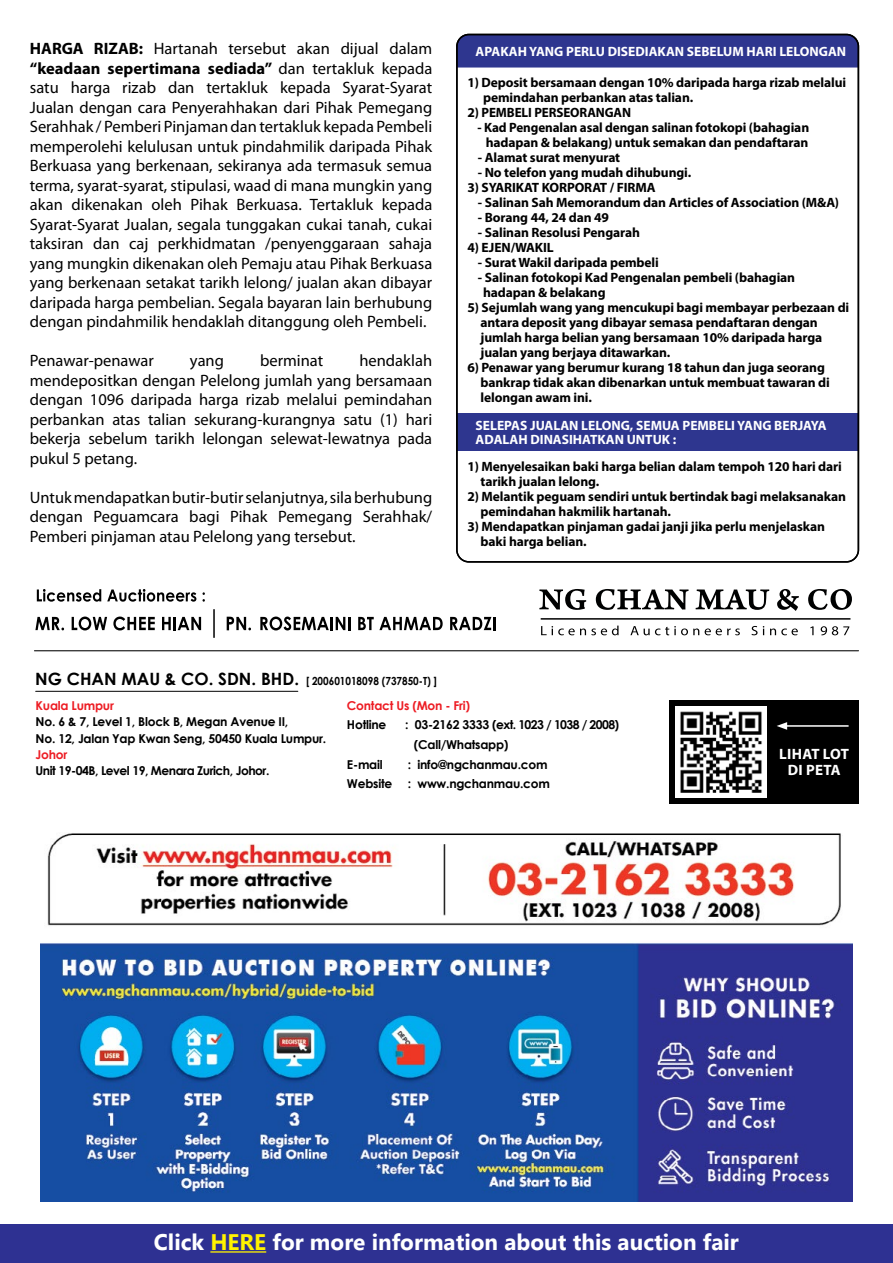
<style>
.page{position:relative;width:893px;height:1263px;background:#fff}
.page>*{position:absolute;margin:0;border:0;box-sizing:border-box;transform-origin:0 0}
.t1{font:700 22.5px "Myanmar Text";color:#fff}
.t2{font:16.5px/19.5px "Myriad Pro";color:#000;text-align:justify}
.t3{font:700 15px/16.5px "Myriad Pro";letter-spacing:.02em;color:#fff;text-align:center}
.t4{font:700 13.5px/15px "Myriad Pro";letter-spacing:-.01em;color:#000}
.t5{font:700 13.5px/13.5px "Myriad Pro";color:#fff}
.t6{font:700 12.3px/19.5px "Century Gothic";letter-spacing:-.02em;color:#000}
.t7{font:700 12.3px "Century Gothic";letter-spacing:-.04em;color:#000}
.t8{font:700 12.3px "Century Gothic";letter-spacing:-.02em;color:#ed1d24}
.t9{font:700 11.25px "Century Gothic";color:#000;scale:.89 1}
.s1{font-weight:700}
.s2{font-size:16.95px}
.s3{color:#fff200}
</style>
<div class="page">
<div style="left:458px;top:35px;width:400px;height:33px;background:#2e368f"></div>
<div style="left:457px;top:414px;width:401px;height:37px;background:#2e368f"></div>
<div style="left:456px;top:34px;width:403px;height:529px;border:2px solid #000;border-radius:12px"></div>
<div style="left:0;top:1224px;width:893px;height:39px;background:#2e3192"></div>
<hr style="left:210px;top:1251px;width:56px;height:1px;background:#fff200">
<div style="left:669px;top:700px;width:190px;height:104px;background:#000"></div>
<img style="left:675px;top:706px;width:92px;height:91px">
<hr style="left:785px;top:725px;width:64px;height:2px;background:#fff">
<svg style="left:777px;top:722px;width:10px;height:8px"></svg>
<hr style="left:34px;top:650px;width:824px;height:1px;background:#000">
<svg style="left:539px;top:589px;width:47px;height:21px"></svg>
<svg style="left:596px;top:589px;width:93px;height:21px"></svg>
<svg style="left:696px;top:589px;width:73px;height:21px"></svg>
<svg style="left:777px;top:589px;width:22px;height:22px"></svg>
<svg style="left:808px;top:589px;width:44px;height:21px"></svg>
<svg style="left:541px;top:626px;width:78px;height:9px"></svg>
<svg style="left:630px;top:626px;width:69px;height:9px"></svg>
<svg style="left:705px;top:628px;width:35px;height:7px"></svg>
<svg style="left:751px;top:626px;width:6px;height:9px"></svg>
<svg style="left:770px;top:628px;width:28px;height:7px"></svg>
<svg style="left:810px;top:626px;width:3px;height:9px"></svg>
<svg style="left:821px;top:626px;width:28px;height:9px"></svg>
<hr style="left:541px;top:618px;width:309px;height:2px;background:#000101">
<hr style="left:36px;top:691px;width:262px;height:1px;background:#000">
<svg style="left:37px;top:589px;width:64px;height:13px"></svg>
<svg style="left:107px;top:589px;width:89px;height:13px"></svg>
<svg style="left:203px;top:592px;width:2px;height:10px"></svg>
<svg style="left:35px;top:617px;width:29px;height:13px"></svg>
<svg style="left:72px;top:616px;width:35px;height:14px"></svg>
<svg style="left:113px;top:616px;width:42px;height:14px"></svg>
<svg style="left:162px;top:617px;width:39px;height:13px"></svg>
<svg style="left:260px;top:616px;width:90px;height:14px"></svg>
<svg style="left:358px;top:617px;width:85px;height:13px"></svg>
<svg style="left:450px;top:617px;width:45px;height:13px"></svg>
<svg style="left:227px;top:617px;width:24px;height:13px"></svg>
<hr style="left:213px;top:609px;width:2px;height:29px;background:#000">
<img style="left:40px;top:833px;width:812px;height:368px">
<p class="t2" style="left:30px;top:39px;width:404px"><span class="s1">HARGA RIZAB:</span> Hartanah tersebut akan dijual dalam <span class="s1">“keadaan sepertimana sediada”</span> dan tertakluk kepada satu harga rizab dan tertakluk kepada Syarat-Syarat Jualan dengan cara Penyerahhakan dari Pihak Pemegang Serahhak / Pemberi Pinjaman dan tertakluk kepada Pembeli memperolehi kelulusan untuk pindahmilik daripada Pihak Berkuasa yang berkenaan, sekiranya ada termasuk semua terma, syarat-syarat, stipulasi, waad di mana mungkin yang akan dikenakan oleh Pihak Berkuasa. Tertakluk kepada Syarat-Syarat Jualan, segala tunggakan cukai tanah, cukai taksiran dan caj perkhidmatan /penyenggaraan sahaja yang mungkin dikenakan oleh Pemaju atau Pihak Berkuasa yang berkenaan setakat tarikh lelong/ jualan akan dibayar daripada harga pembelian. Segala bayaran lain berhubung dengan pindahmilik hendaklah ditanggung oleh Pembeli.</p>
<p class="t2" style="left:30px;top:351px;width:126px">Penawar-penawar</p>
<p class="t2" style="left:190px;top:351px;width:36px">yang</p>
<p class="t2" style="left:260px;top:351px;width:65px">berminat</p>
<p class="t2" style="left:30px;top:351px;width:404px;text-indent:330px">hendaklah mendepositkan dengan Pelelong jumlah yang bersamaan dengan 1096 daripada harga rizab melalui pemindahan perbankan atas talian sekurang-kurangnya satu (1) hari bekerja sebelum tarikh lelongan selewat-lewatnya pada pukul 5 petang.</p>
<p class="t2" style="left:30px;top:487px;width:404px">Untuk mendapatkan butir-butir selanjutnya, sila berhubung dengan Peguamcara bagi Pihak Pemegang Serahhak/ Pemberi pinjaman atau Pelelong yang tersebut.</p>
<p class="t5" style="left:476px;top:45px;width:372px">APAKAH YANG PERLU DISEDIAKAN SEBELUM HARI LELONGAN</p>
<p class="t4" style="left:483px;top:74px;width:365px;text-indent:-16px">1) Deposit bersamaan dengan 10% daripada harga rizab melalui pemindahan perbankan atas talian.</p>
<p class="t4" style="left:467px;top:104px;width:165px">2) PEMBELI PERSEORANGAN</p>
<p class="t4" style="left:478px;top:119px;width:333px;text-align:center">- Kad Pengenalan asal dengan salinan fotokopi (bahagian hadapan &amp; belakang) untuk semakan dan pendaftaran</p>
<p class="t4" style="left:478px;top:149px;width:144px">- Alamat surat menyurat</p>
<p class="t4" style="left:478px;top:164px;width:215px">- No telefon yang mudah dihubungi.</p>
<p class="t4" style="left:467px;top:179px;width:190px">3) SYARIKAT KORPORAT / FIRMA</p>
<p class="t4" style="left:478px;top:194px;width:363px">- Salinan Sah Memorandum dan Articles of Association (M&amp;A)</p>
<p class="t4" style="left:478px;top:209px;width:133px">- Borang 44, 24 dan 49</p>
<p class="t4" style="left:478px;top:224px;width:164px">- Salinan Resolusi Pengarah</p>
<p class="t4" style="left:467px;top:239px;width:88px">4) EJEN/WAKIL</p>
<p class="t4" style="left:478px;top:254px;width:183px">- Surat Wakil daripada pembeli</p>
<p class="t4" style="left:483px;top:269px;width:314px;text-indent:-5px">- Salinan fotokopi Kad Pengenalan pembeli (bahagian hadapan &amp; belakang</p>
<p class="t4" style="left:480px;top:299px;width:370px;text-indent:-13px">5) Sejumlah wang yang mencukupi bagi membayar perbezaan di antara deposit yang dibayar semasa pendaftaran dengan jumlah harga belian yang bersamaan 10% daripada harga jualan yang berjaya ditawarkan.</p>
<p class="t4" style="left:480px;top:359px;width:351px;text-indent:-13px">6) Penawar yang berumur kurang 18 tahun dan juga seorang bankrap tidak akan dibenarkan untuk membuat tawaran di lelongan awam ini.</p>
<p class="t5" style="left:476px;top:419px;width:352px">SELEPAS JUALAN LELONG, SEMUA PEMBELI YANG BERJAYA<br>ADALAH DINASIHATKAN UNTUK :</p>
<p class="t4" style="left:480px;top:458px;width:363px;text-indent:-13px">1) Menyelesaikan baki harga belian dalam tempoh 120 hari dari tarikh jualan lelong.</p>
<p class="t4" style="left:480px;top:488px;width:367px;text-indent:-13px">2) Melantik peguam sendiri untuk bertindak bagi melaksanakan pemindahan hakmilik hartanah.</p>
<p class="t4" style="left:480px;top:518px;width:346px;text-indent:-13px">3) Mendapatkan pinjaman gadai janji jika perlu menjelaskan baki harga belian.</p>
<p class="t9" style="left:35px;top:672px;width:453px"><span class="s2">NG CHAN MAU &amp; CO. SDN. BHD.</span> [ 200601018098 (737850-T) ]</p>
<p class="t8" style="left:347px;top:696px;width:125px">Contact Us (Mon - Fri)</p>
<p class="t6" style="left:347px;top:715px;width:41px">Hotline</p>
<p class="t6" style="left:414px;top:715px;width:207px;text-indent:-9px">: 03-2162 3333 (ext. 1023 / 1038 / 2008) (Call/Whatsapp)</p>
<p class="t6" style="left:347px;top:754px;width:37px">E-mail</p>
<p class="t6" style="left:408px;top:754px;width:141px">: info@ngchanmau.com</p>
<p class="t6" style="left:347px;top:773px;width:47px">Website</p>
<p class="t6" style="left:408px;top:773px;width:144px">: www.ngchanmau.com</p>
<p class="t8" style="left:36px;top:696px;width:80px">Kuala Lumpur</p>
<p class="t6" style="left:36px;top:713px;width:292px;line-height:16.2px">No. 6 &amp; 7, Level 1, Block B, Megan Avenue II,<br>No. 12, Jalan Yap Kwan Seng, 50450 Kuala Lumpur.</p>
<p class="t8" style="left:36px;top:745px;width:33px">Johor</p>
<p class="t7" style="left:36px;top:761px;width:235px">Unit 19-04B, Level 19, Menara Zurich, Johor.</p>
<p class="t3" style="left:779px;top:745px;width:71px">LIHAT LOT<br>DI PETA</p>
<h1 class="t1" style="left:154px;top:1229px;width:586px">Click <span class="s3">HERE</span> for more information about this auction fair</h1>
</div>
